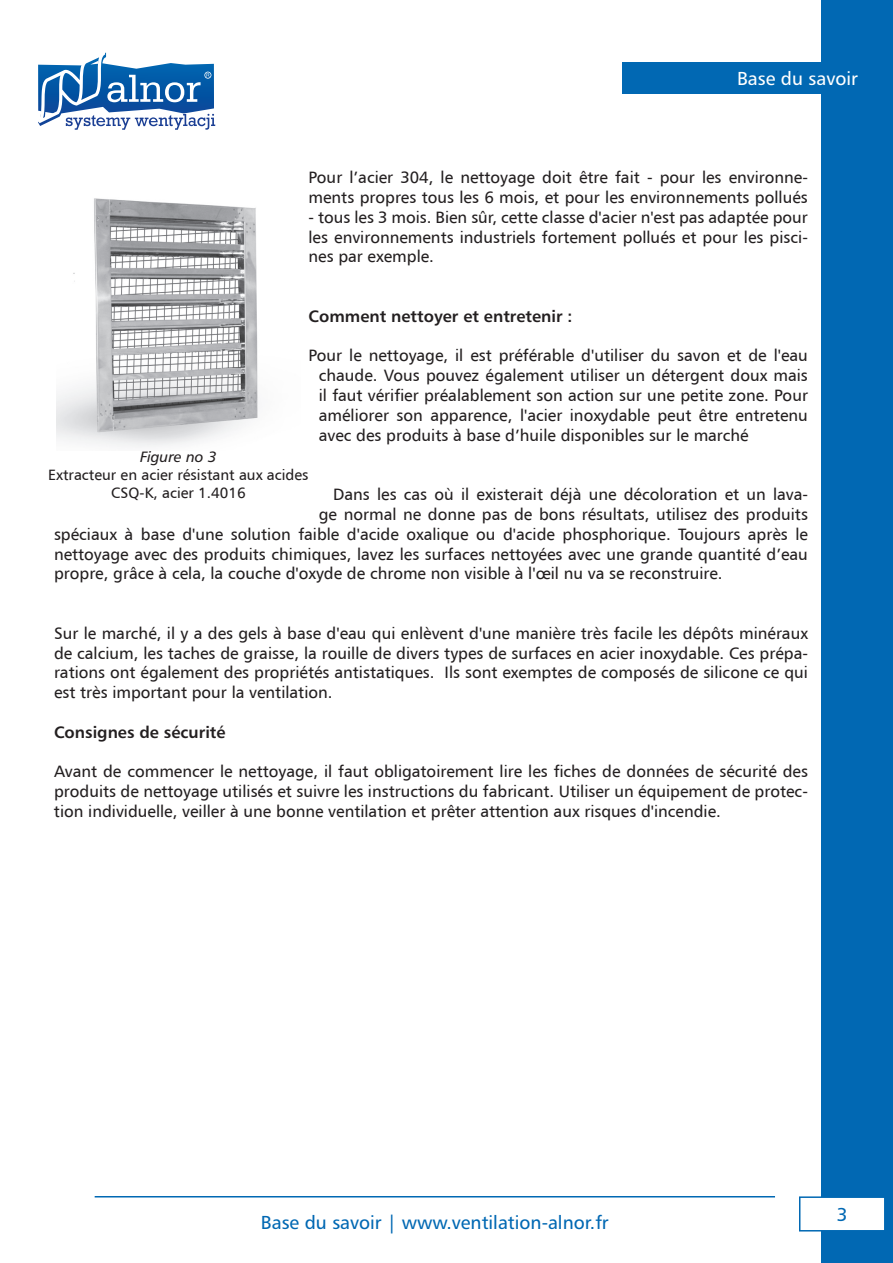
<style>
.page{position:relative;width:893px;height:1263px;background:#fff}
.page>*{position:absolute;margin:0;border:0;box-sizing:border-box;transform-origin:0 0}
.t1{font:18px "Humnst 777 PL";color:#0168b3}
.t2{font:18px "Humnst 777 PL";color:#fff}
.t3{font:16.5px/19.8px "Humanist 777 TL Roman B";color:#231f20;text-align:justify}
.t4{font:700 16.5px "Humanist 777 TL";color:#231f20}
.t5{font:15px/18px "Humanist 777 TL Roman B";color:#231f20;text-align:center}
.t6{font:italic 15px "Humanist 777 TL";color:#231f20}
</style>
<div class="page">
<div style="left:822px;top:0;width:71px;height:1263px;background:#0168b3"></div>
<div style="left:622px;top:62px;width:236px;height:32px;background:#0168b3"></div>
<hr style="left:95px;top:1196px;width:680px;height:1px;background:#0168b3">
<div style="left:800px;top:1197px;width:85px;height:34px;background:#fff"></div>
<div style="left:799px;top:1196px;width:86px;height:35px;border:2px solid #0168b3"></div>
<svg style="left:38px;top:52px;width:177px;height:78px"></svg>
<img style="left:57px;top:198px;width:201px;height:249px">
<p class="t2" style="left:737px;top:67px;width:122px">Base du savoir</p>
<p class="t3" style="left:309px;top:167px;width:501px">Pour l’acier 304, le nettoyage doit être fait - pour les environne&shy;ments propres tous les 6 mois, et pour les environnements pollués</p>
<p class="t3" style="left:308px;top:207px;width:501px">- tous les 3 mois. Bien sûr, cette classe d'acier n'est pas adaptée pour les environnements industriels fortement pollués et pour les pisci&shy;nes par exemple.</p>
<p class="t4" style="left:309px;top:305px;width:265px">Comment nettoyer et entretenir :</p>
<p class="t3" style="left:319px;top:345px;width:491px;text-indent:-10px">Pour le nettoyage, il est préférable d'utiliser du savon et de l'eau chaude. Vous pouvez également utiliser un détergent doux mais il faut vérifier préalablement son action sur une petite zone. Pour améliorer son apparence, l'acier inoxydable peut être entretenu avec des produits à base d’huile disponibles sur le marché </p>
<p class="t6" style="left:140px;top:447px;width:78px">Figure no 3</p>
<p class="t5" style="left:48px;top:465px;width:266px">Extracteur en acier résistant aux acides <br>CSQ-K, acier 1.4016</p>
<p class="t3" style="left:333px;top:484px;width:476px">Dans les cas où il existerait déjà une décoloration et un lava-</p>
<p class="t3" style="left:319px;top:504px;width:491px">ge normal ne donne pas de bons résultats, utilisez des produits</p>
<p class="t3" style="left:54px;top:524px;width:755px">spéciaux à base d'une solution faible d'acide oxalique ou d'acide phosphorique. Toujours après le</p>
<p class="t3" style="left:54px;top:543px;width:755px">nettoyage avec des produits chimiques, lavez les surfaces nettoyées avec une grande quantité d’eau</p>
<p class="t3" style="left:54px;top:563px;width:670px">propre, grâce à cela, la couche d'oxyde de chrome non visible à l'œil nu va se reconstruire.</p>
<p class="t3" style="left:54px;top:623px;width:755px">Sur le marché, il y a des gels à base d'eau qui enlèvent d'une manière très facile les dépôts minéraux de calcium, les taches de graisse, la rouille de divers types de surfaces en acier inoxydable. Ces prépa&shy;rations ont également des propriétés antistatiques. Ils sont exemptes de composés de silicone ce qui est très important pour la ventilation. </p>
<p class="t4" style="left:54px;top:721px;width:195px">Consignes de sécurité  </p>
<p class="t3" style="left:54px;top:761px;width:755px">Avant de commencer le nettoyage, il faut obligatoirement lire les fiches de données de sécurité des produits de nettoyage utilisés et suivre les instructions du fabricant. Utiliser un équipement de protec&shy;tion individuelle, veiller à une bonne ventilation et prêter attention aux risques d'incendie. </p>
<p class="t1" style="left:261px;top:1210px;width:349px">Base du savoir | www.ventilation-alnor.fr</p>
<p class="t1" style="left:837px;top:1203px;width:12px">3</p>
</div>
